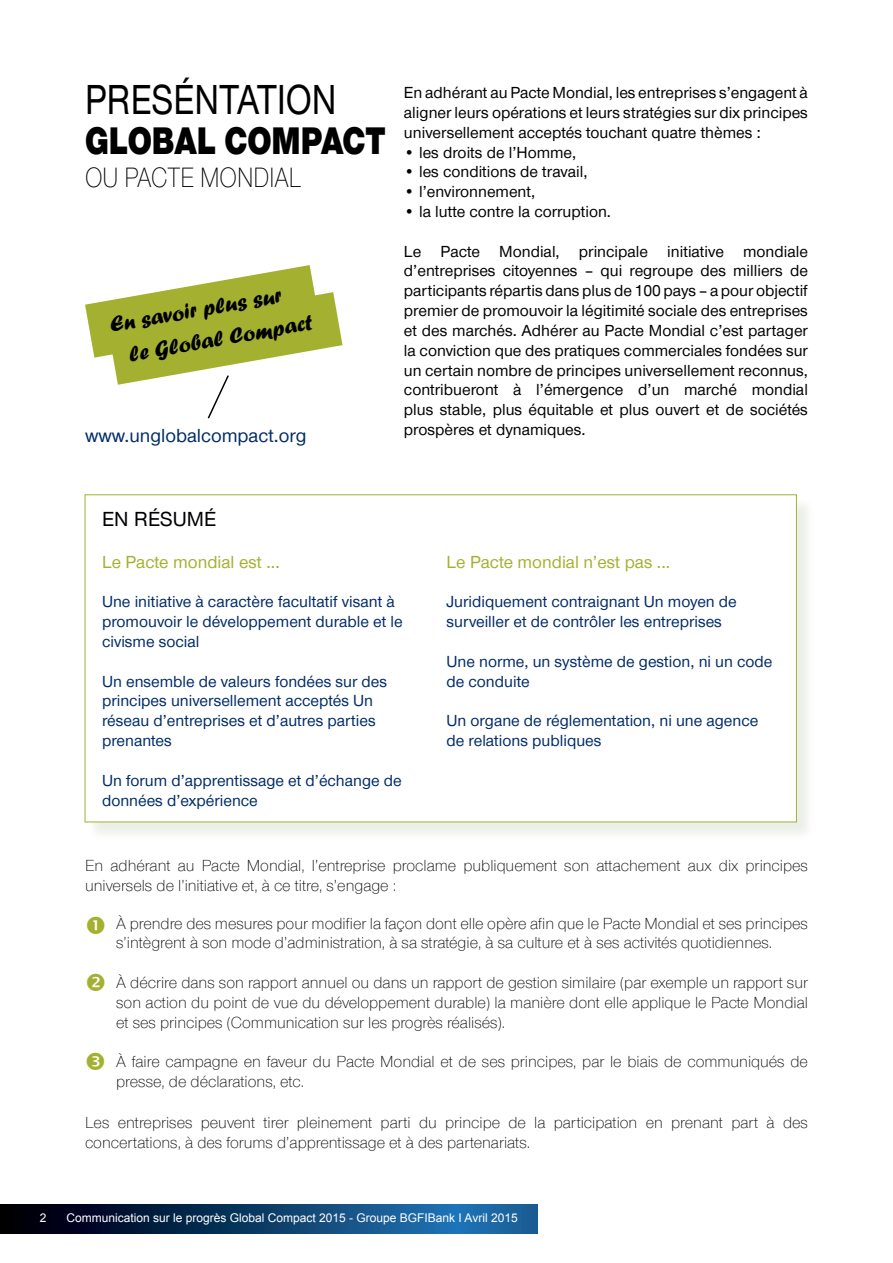
<style>
.page{position:relative;width:893px;height:1263px;background:#fff}
.page>*{position:absolute;margin:0;border:0;box-sizing:border-box;transform-origin:0 0}
.t1{font:500 43.2px "Nimbus San Nov T";color:#000;scale:.83 1}
.t2{font:900 39.6px "Nimbus San Nov T";color:#000;scale:.83 1}
.t3{font:300 28.8px "Nimbus San Nov T";color:#000;scale:.83 1}
.t4{font:22.5px "Forte";color:#000}
.t5{font:500 21px "Nimbus San Nov T";color:#000}
.t6{font:500 19.5px "Nimbus San Nov T";color:#002b68}
.t7{font:500 18px "Nimbus San Nov T";color:#a4b130}
.t8{font:300 16.5px/19.8px "Nimbus San Nov T";color:#000}
.t9{font:500 16.5px/19.8px "Nimbus San Nov T";color:#000;text-align:justify}
.t10{font:500 16.5px/19.8px "Nimbus San Nov T";color:#002b68}
.t11{font:12px "Arial";color:#fff}
</style>
<div class="page">
<svg style="left:85px;top:265px;width:258px;height:154px"></svg>
<div style="left:87px;top:497px;width:728px;height:344px;background:#a1af8e;opacity:.2"></div>
<div style="left:85px;top:495px;width:712px;height:327px;background:#fff"></div>
<svg style="left:0;top:1205px;width:537px;height:29px;background:#0c3964"></svg>
<h1 class="t1" style="left:85px;top:74px;width:305px">PRESÉNTATION</h1>
<h2 class="t2" style="left:85px;top:118px;width:364px">GLOBAL COMPACT</h2>
<h3 class="t3" style="left:85px;top:162px;width:262px">OU PACTE MONDIAL</h3>
<h3 class="t4" style="left:108px;top:312px;width:176px;rotate:-10deg">En savoir plus sur</h3>
<h3 class="t4" style="left:127px;top:341px;width:188px;rotate:-10deg">le Global Compact</h3>
<p class="t6" style="left:85px;top:424px;width:223px">www.unglobalcompact.org</p>
<p class="t9" style="left:404px;top:83px;width:405px">En adhérant au Pacte Mondial, les entreprises s’engagent à aligner leurs opérations et leurs stratégies sur dix principes universellement acceptés touchant quatre thèmes :</p>
<p class="t9" style="left:404px;top:142px;width:174px">• les droits de l’Homme,</p>
<p class="t9" style="left:404px;top:162px;width:185px">• les conditions de travail,</p>
<p class="t9" style="left:404px;top:182px;width:133px">• l’environnement,</p>
<p class="t9" style="left:404px;top:202px;width:209px">• la lutte contre la corruption.</p>
<p class="t9" style="left:404px;top:241px;width:405px">Le Pacte Mondial, principale initiative mondiale d’entreprises citoyennes – qui regroupe des milliers de participants répartis dans plus de 100 pays – a pour objectif premier de promouvoir la légitimité sociale des entreprises et des marchés. Adhérer au Pacte Mondial c’est partager la conviction que des pratiques commerciales fondées sur un certain nombre de principes universellement reconnus, contribueront à l’émergence d’un marché mondial plus stable, plus équitable et plus ouvert et de sociétés prospères et dynamiques.</p>
<p class="t5" style="left:102px;top:507px;width:116px">EN RÉSUMÉ</p>
<p class="t7" style="left:102px;top:551px;width:179px">Le Pacte mondial est ...</p>
<p class="t10" style="left:102px;top:592px;width:302px">Une initiative à caractère facultatif visant à promouvoir le développement durable et le civisme social</p>
<p class="t10" style="left:102px;top:671px;width:287px">Un ensemble de valeurs fondées sur des principes universellement acceptés Un réseau d’entreprises et d’autres parties prenantes</p>
<p class="t10" style="left:102px;top:770px;width:301px">Un forum d’apprentissage et d’échange de données d’expérience</p>
<p class="t7" style="left:446px;top:551px;width:225px">Le Pacte mondial n’est pas ...</p>
<p class="t10" style="left:446px;top:592px;width:292px">Juridiquement contraignant Un moyen de surveiller et de contrôler les entreprises</p>
<p class="t10" style="left:446px;top:651px;width:328px">Une norme, un système de gestion, ni un code de conduite</p>
<p class="t10" style="left:446px;top:711px;width:313px">Un organe de réglementation, ni une agence de relations publiques</p>
<p class="t8" style="left:85px;top:855px;width:724px">En adhérant au Pacte Mondial, l’entreprise proclame publiquement son attachement aux dix principes universels de l’initiative et, à ce titre, s’engage :</p>
<p class="t8" style="left:116px;top:913px;width:693px">À prendre des mesures pour modifier la façon dont elle opère afin que le Pacte Mondial et ses principes s’intègrent à son mode d’administration, à sa stratégie, à sa culture et à ses activités quotidiennes.</p>
<p class="t8" style="left:116px;top:973px;width:693px;text-align:justify">À décrire dans son rapport annuel ou dans un rapport de gestion similaire (par exemple un rapport sur son action du point de vue du développement durable) la manière dont elle applique le Pacte Mondial et ses principes (Communication sur les progrès réalisés).</p>
<p class="t8" style="left:116px;top:1052px;width:693px">À faire campagne en faveur du Pacte Mondial et de ses principes, par le biais de communiqués de presse, de déclarations, etc.</p>
<p class="t8" style="left:85px;top:1113px;width:724px">Les entreprises peuvent tirer pleinement parti du principe de la participation en prenant part à des concertations, à des forums d’apprentissage et à des partenariats.</p>
<p class="t11" style="left:40px;top:1210px;width:8px">2</p>
<p class="t11" style="left:66px;top:1210px;width:453px">Communication sur le progrès Global Compact 2015 - Groupe BGFIBank I Avril 2015</p>
</div>
